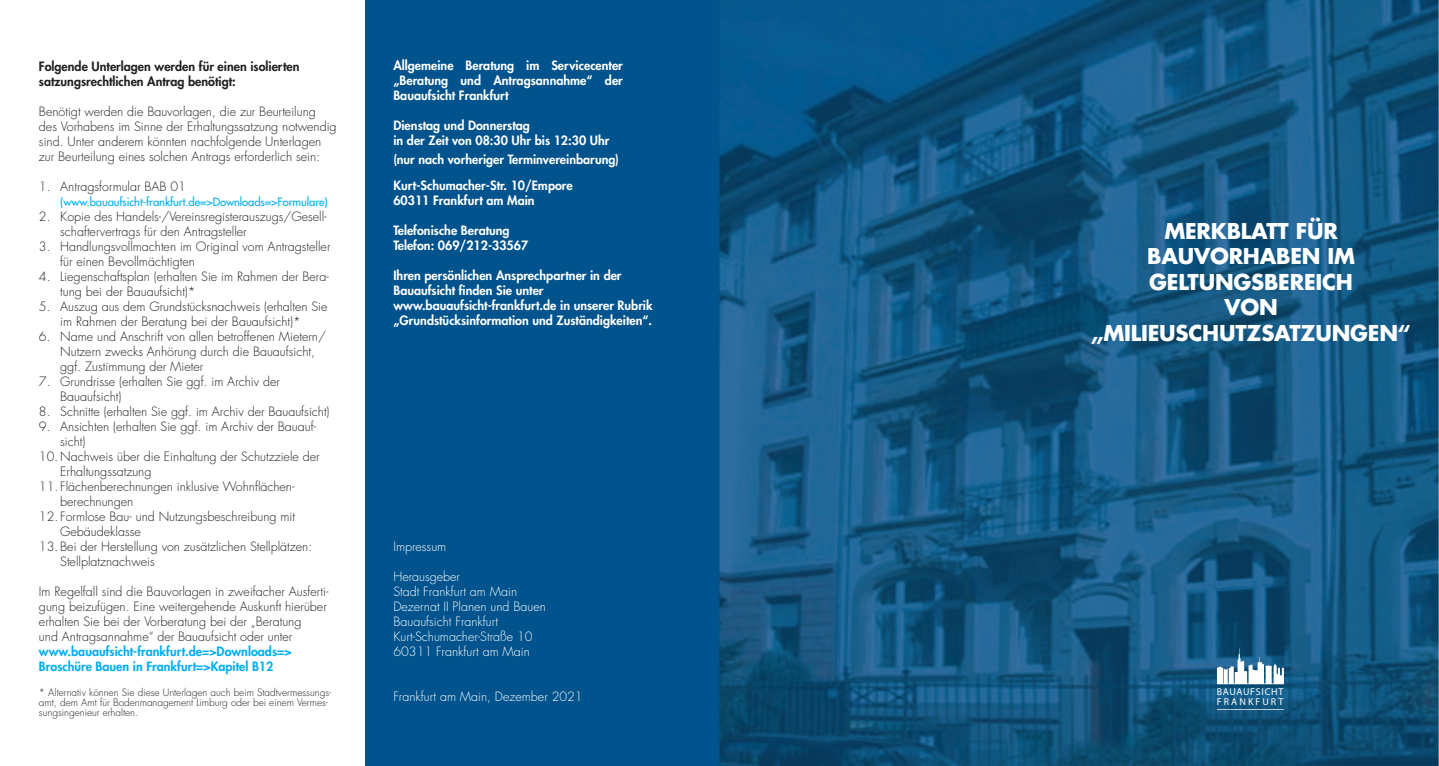
<style>
.page{position:relative;width:1439px;height:766px;background:#fff}
.page>*{position:absolute;margin:0;border:0;box-sizing:border-box;transform-origin:0 0}
.t1{font:700 21.25px/25.5px "Futura LT";letter-spacing:-.01em;color:#fff;text-align:center}
.t2{font:300 12.5px/15px "Futura LT";color:#231f20}
.t3{font:800 12.5px/15px "Futura LT";color:#fff}
.t4{font:300 12.5px/15px "Futura LT";color:#fff}
.t5{font:800 12.5px/15px "Futura LT";color:#00aeef}
.t6{font:800 12.5px/15px "Futura LT";color:#231f20}
.t7{font:11.25px "Futura LT";letter-spacing:-.01em;color:#00aeef}
.t8{font:300 10px/10px "Futura LT";color:#231f20}
.t9{font:300 10px/10.8px "Helvetica Neue LT Com";letter-spacing:.075em;color:#fff}
</style>
<div class="page">
<div style="left:365px;top:0;width:354px;height:765px;background:#00538d"></div>
<img style="left:719px;top:0;width:719px;height:765px">
<hr style="left:1217px;top:708px;width:67px;height:1px;background:#fff">
<svg style="left:1217px;top:648px;width:67px;height:36px"></svg>
<p class="t6" style="left:39px;top:58px;width:262px">Folgende Unterlagen werden für einen isolierten satzungsrechtlichen Antrag benötigt:</p>
<p class="t2" style="left:39px;top:104px;width:299px">Benötigt werden die Bauvorlagen, die zur Beurteilung des Vorhabens im Sinne der Erhaltungssatzung notwendig sind. Unter anderem könnten nachfolgende Unterlagen zur Beurteilung eines solchen Antrags erforderlich sein:</p>
<p class="t2" style="left:39px;top:179px;width:148px">1. Antragsformular BAB 01</p>
<p class="t7" style="left:60px;top:194px;width:269px">(www.bauaufsicht-frankfurt.de=&gt;Downloads=&gt;Formulare)</p>
<p class="t2" style="left:60px;top:209px;width:268px;text-indent:-21px">2. Kopie des Handels-/Vereinsregisterauszugs/Gesell&shy;schaftervertrags für den Antragsteller</p>
<p class="t2" style="left:60px;top:239px;width:272px;text-indent:-21px">3. Handlungsvollmachten im Original vom Antragsteller für einen Bevollmächtigten</p>
<p class="t2" style="left:60px;top:269px;width:270px;text-indent:-21px">4. Liegenschaftsplan (erhalten Sie im Rahmen der Bera&shy;tung bei der Bauaufsicht)*</p>
<p class="t2" style="left:39px;top:299px;width:290px;text-align:center">5. Auszug aus dem Grundstücksnachweis (erhalten Sie im Rahmen der Beratung bei der Bauaufsicht)*</p>
<p class="t2" style="left:60px;top:329px;width:267px;text-indent:-21px">6. Name und Anschrift von allen betroffenen Mietern/<br>Nutzern zwecks Anhörung durch die Bauaufsicht, ggf. Zustimmung der Mieter</p>
<p class="t2" style="left:60px;top:374px;width:221px;text-indent:-21px">7. Grundrisse (erhalten Sie ggf. im Archiv der<br>Bauaufsicht)</p>
<p class="t2" style="left:39px;top:404px;width:292px">8. Schnitte (erhalten Sie ggf. im Archiv der Bauaufsicht)</p>
<p class="t2" style="left:60px;top:419px;width:257px;text-indent:-21px">9. Ansichten (erhalten Sie ggf. im Archiv der Bauauf&shy;sicht)</p>
<p class="t2" style="left:60px;top:449px;width:261px;text-indent:-21px">10. Nachweis über die Einhaltung der Schutzziele der<br>Erhaltungssatzung</p>
<p class="t2" style="left:60px;top:479px;width:236px;text-indent:-21px">11. Flächenberechnungen inklusive Wohnflächen&shy;berechnungen</p>
<p class="t2" style="left:60px;top:509px;width:236px;text-indent:-21px">12. Formlose Bau- und Nutzungsbeschreibung mit<br>Gebäudeklasse</p>
<p class="t2" style="left:60px;top:539px;width:253px;text-indent:-21px">13. Bei der Herstellung von zusätzlichen Stellplätzen:<br>Stellplatznachweis</p>
<p class="t2" style="left:39px;top:584px;width:291px">Im Regelfall sind die Bauvorlagen in zweifacher Ausferti&shy;gung beizufügen. Eine weitergehende Auskunft hierüber erhalten Sie bei der Vorberatung bei der „Beratung<br>und Antragsannahme“ der Bauaufsicht oder unter</p>
<p class="t5" style="left:39px;top:643px;width:254px">www.bauaufsicht-frankfurt.de=&gt;Downloads=&gt;<br>Broschüre Bauen in Frankfurt=&gt;Kapitel B12</p>
<p class="t8" style="left:39px;top:687px;width:293px">* Alternativ können Sie diese Unterlagen auch beim Stadtvermessungs&shy;amt, dem Amt für Bodenmanagement Limburg oder bei einem Vermes&shy;sungsingenieur erhalten.</p>
<p class="t3" style="left:393px;top:58px;width:231px;text-align:justify">Allgemeine Beratung im Servicecenter „Beratung und Antragsannahme“ der Bauaufsicht Frankfurt</p>
<p class="t3" style="left:393px;top:118px;width:218px">Dienstag und Donnerstag<br>in der Zeit von 08:30 Uhr bis 12:30 Uhr</p>
<p class="t3" style="left:393px;top:145px;width:227px;line-height:26.8px">(nur nach vorheriger Terminvereinbarung)<br>Kurt-Schumacher-Str. 10/Empore</p>
<p class="t3" style="left:393px;top:193px;width:143px">60311 Frankfurt am Main</p>
<p class="t3" style="left:393px;top:223px;width:136px">Telefonische Beratung<br>Telefon: 069/212-33567</p>
<p class="t3" style="left:393px;top:268px;width:261px">Ihren persönlichen Ansprechpartner in der Bauaufsicht finden Sie unter www.bauaufsicht-frankfurt.de in unserer Rubrik „Grundstücksinformation und Zuständigkeiten“.</p>
<p class="t4" style="left:393px;top:539px;width:54px">Impressum</p>
<p class="t4" style="left:393px;top:569px;width:154px">Herausgeber<br>Stadt Frankfurt am Main<br>Dezernat II Planen und Bauen<br>Bauaufsicht Frankfurt<br>Kurt-Schumacher-Straße 10<br>60311 Frankfurt am Main</p>
<p class="t4" style="left:393px;top:689px;width:191px">Frankfurt am Main, Dezember 2021</p>
<h1 class="t1" style="left:1091px;top:217px;width:322px">MERKBLATT FÜR<br>BAUVORHABEN IM<br>GELTUNGSBEREICH<br>VON „MILIEUSCHUTZSATZUNGEN“</h1>
<p class="t9" style="left:1216px;top:685px;width:68px">BAUAUFSICHT<br>FRANKFURT</p>
</div>
